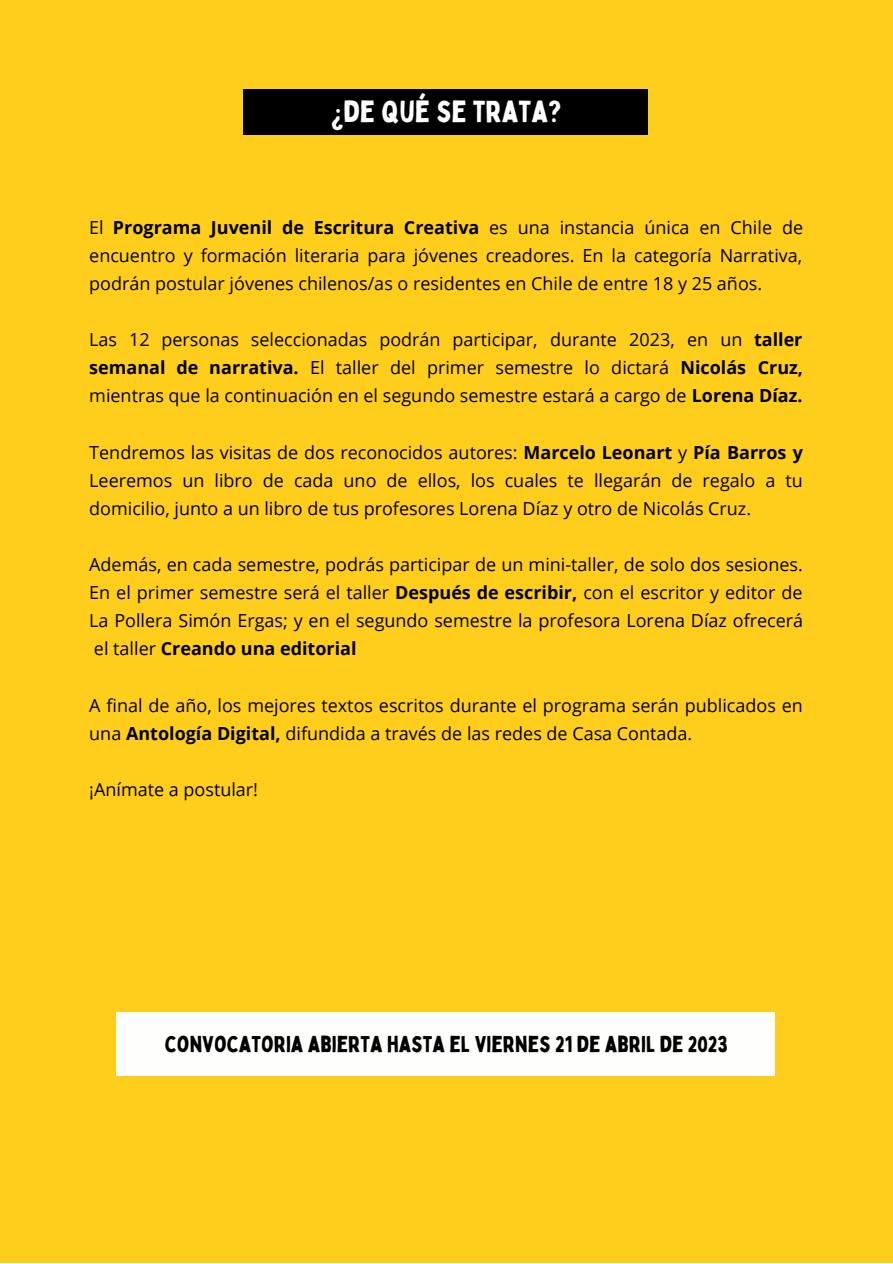
<style>
.page{position:relative;width:893px;height:1264px;background:#fff}
.page>*{position:absolute;margin:0;border:0;box-sizing:border-box;transform-origin:0 0}
.t1{font:30px "Bobby Jones";color:#fefefd}
.t2{font:22.5px "Bobby Jones";color:#000}
.t3{font:18px/28px "Open Sans";color:#000;text-align:justify}
.s1{font-weight:700}
</style>
<div class="page">
<div style="left:0;top:0;width:892px;height:1262px;background:#ffcd1b"></div>
<div style="left:243px;top:89px;width:404px;height:46px;background:#000"></div>
<div style="left:116px;top:1012px;width:658px;height:63px;background:#fefefd"></div>
<h1 class="t1" style="left:331px;top:93px;width:232px">¿DE QUÉ SE TRATA?</h1>
<p class="t3" style="left:89px;top:213px;width:715px">El <span class="s1">Programa Juvenil de Escritura Creativa</span> es una instancia única en Chile de encuentro y formación literaria para jóvenes creadores. En la categoría Narrativa, podrán postular jóvenes chilenos/as o residentes en Chile de entre 18 y 25 años.</p>
<p class="t3" style="left:89px;top:325px;width:715px">Las 12 personas seleccionadas podrán participar, durante 2023, en un <span class="s1">taller semanal de narrativa.</span> El taller del primer semestre lo dictará <span class="s1">Nicolás Cruz, </span>mientras que la continuación en el segundo semestre estará a cargo de <span class="s1">Lorena Díaz.</span></p>
<p class="t3" style="left:89px;top:437px;width:715px">Tendremos las visitas de dos reconocidos autores: <span class="s1">Marcelo Leonart</span> y <span class="s1">Pía Barros y </span>Leeremos un libro de cada uno de ellos, los cuales te llegarán de regalo a tu domicilio, junto a un libro de tus profesores Lorena Díaz y otro de Nicolás Cruz.</p>
<p class="t3" style="left:89px;top:550px;width:715px">Además, en cada semestre, podrás participar de un mini-taller, de solo dos sesiones.<br>En el primer semestre será el taller <span class="s1">Después de escribir,</span> con el escritor y editor de La Pollera Simón Ergas; y en el segundo semestre la profesora Lorena Díaz ofrecerá el taller <span class="s1">Creando una editorial</span></p>
<p class="t3" style="left:89px;top:690px;width:715px">A final de año, los mejores textos escritos durante el programa serán publicados en una <span class="s1">Antología Digital,</span> difundida a través de las redes de Casa Contada.</p>
<p class="t3" style="left:89px;top:775px;width:170px">¡Anímate a postular!</p>
<p class="t2" style="left:165px;top:1030px;width:564px">CONVOCATORIA ABIERTA HASTA EL VIERNES 21 DE ABRIL DE 2023</p>
</div>
